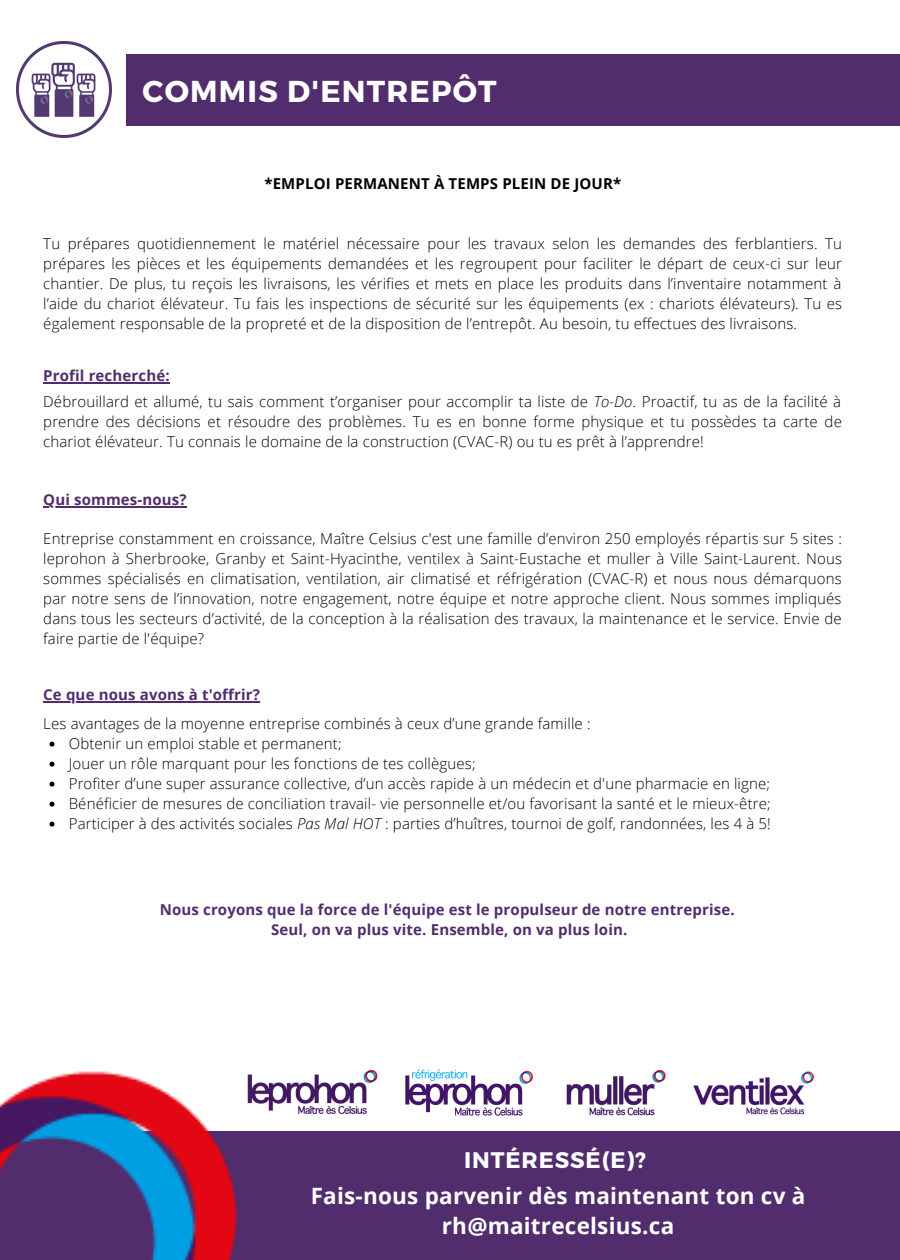
<style>
.page{position:relative;width:900px;height:1260px;background:#512d6d}
.page>*{position:absolute;margin:0;border:0;box-sizing:border-box;transform-origin:0 0}
.t1{font:700 30.25px "Montserrat";letter-spacing:.04em;color:#fff}
.t2{font:700 22.5px/30px "Open Sans";letter-spacing:.01em;color:#fff;text-align:center}
.t3{font:700 22.5px "Montserrat";letter-spacing:.04em;color:#fff}
.t4{font:300 15px/20px "Open Sans";letter-spacing:.01em;color:#000;text-align:justify}
.t5{font:700 15px "Open Sans";letter-spacing:.01em;color:#512d6d}
.t6{font:700 15px "Open Sans";letter-spacing:.01em;color:#000}
.s1{font-style:italic}
</style>
<div class="page">
<div style="left:0;top:0;width:900px;height:1131px;background:#fff"></div>
<div style="left:127px;top:54px;width:773px;height:71px;background:#512d6d"></div>
<img style="left:405px;top:1069px;width:128px;height:47px">
<img style="left:693px;top:1071px;width:121px;height:44px">
<img style="left:250px;top:1069px;width:128px;height:46px">
<img style="left:566px;top:1070px;width:100px;height:46px">
<svg style="left:50px;top:742px;width:5px;height:5px"></svg>
<svg style="left:50px;top:762px;width:5px;height:5px"></svg>
<svg style="left:50px;top:782px;width:5px;height:5px"></svg>
<svg style="left:50px;top:802px;width:5px;height:5px"></svg>
<svg style="left:50px;top:822px;width:5px;height:5px"></svg>
<hr style="left:43px;top:507px;width:144px;height:1px;background:#512d6d">
<hr style="left:43px;top:383px;width:127px;height:1px;background:#512d6d">
<hr style="left:43px;top:701px;width:217px;height:2px;background:#512d6d">
<img style="left:16px;top:42px;width:96px;height:96px">
<img style="left:0;top:1071px;width:250px;height:189px">
<p class="t1" style="left:143px;top:72px;width:356px">COMMIS D'ENTREPÔT</p>
<p class="t6" style="left:264px;top:173px;width:358px">*EMPLOI PERMANENT À TEMPS PLEIN DE JOUR*</p>
<p class="t4" style="left:43px;top:234px;width:800px">Tu prépares quotidiennement le matériel nécessaire pour les travaux selon les demandes des ferblantiers. Tu prépares les pièces et les équipements demandées et les regroupent pour faciliter le départ de ceux-ci sur leur chantier. De plus, tu reçois les livraisons, les vérifies et mets en place les produits dans l’inventaire notamment à l’aide du chariot élévateur. Tu fais les inspections de sécurité sur les équipements (ex : chariots élévateurs). Tu es également responsable de la propreté et de la disposition de l’entrepôt. Au besoin, tu effectues des livraisons.</p>
<p class="t5" style="left:43px;top:365px;width:128px">Profil recherché:</p>
<p class="t4" style="left:43px;top:391px;width:800px">Débrouillard et allumé, tu sais comment t’organiser pour accomplir ta liste de <span class="s1">To-Do</span>. Proactif, tu as de la facilité à prendre des décisions et résoudre des problèmes. Tu es en bonne forme physique et tu possèdes ta carte de chariot élévateur. Tu connais le domaine de la construction (CVAC-R) ou tu es prêt à l’apprendre!</p>
<p class="t5" style="left:43px;top:489px;width:145px">Qui sommes-nous?</p>
<p class="t4" style="left:43px;top:528px;width:800px">Entreprise constamment en croissance, Maître Celsius c'est une famille d’environ 250 employés répartis sur 5 sites : leprohon à Sherbrooke, Granby et Saint-Hyacinthe, ventilex à Saint-Eustache et muller à Ville Saint-Laurent. Nous sommes spécialisés en climatisation, ventilation, air climatisé et réfrigération (CVAC-R) et nous nous démarquons par notre sens de l’innovation, notre engagement, notre équipe et notre approche client. Nous sommes impliqués dans tous les secteurs d’activité, de la conception à la réalisation des travaux, la maintenance et le service. Envie de faire partie de l'équipe?</p>
<p class="t5" style="left:43px;top:684px;width:218px">Ce que nous avons à t'offrir?</p>
<p class="t4" style="left:43px;top:713px;width:549px">Les avantages de la moyenne entreprise combinés à ceux d’une grande famille :</p>
<p class="t4" style="left:69px;top:733px;width:274px">Obtenir un emploi stable et permanent;</p>
<p class="t4" style="left:69px;top:753px;width:408px">Jouer un rôle marquant pour les fonctions de tes collègues;</p>
<p class="t4" style="left:69px;top:773px;width:703px">Profiter d’une super assurance collective, d’un accès rapide à un médecin et d'une pharmacie en ligne;</p>
<p class="t4" style="left:69px;top:793px;width:704px">Bénéficier de mesures de conciliation travail- vie personnelle et/ou favorisant la santé et le mieux-être;</p>
<p class="t4" style="left:69px;top:813px;width:704px">Participer à des activités sociales <span class="s1">Pas Mal HOT</span> : parties d’huîtres, tournoi de golf, randonnées, les 4 à 5!</p>
<p class="t5" style="left:160px;top:899px;width:576px">Nous croyons que la force de l'équipe est le propulseur de notre entreprise.</p>
<p class="t5" style="left:271px;top:919px;width:358px">Seul, on va plus vite. Ensemble, on va plus loin.</p>
<p class="t3" style="left:464px;top:1145px;width:183px">INTÉRESSÉ(E)?</p>
<p class="t2" style="left:311px;top:1180px;width:496px">Fais-nous parvenir dès maintenant ton cv à rh@maitrecelsius.ca</p>
</div>
